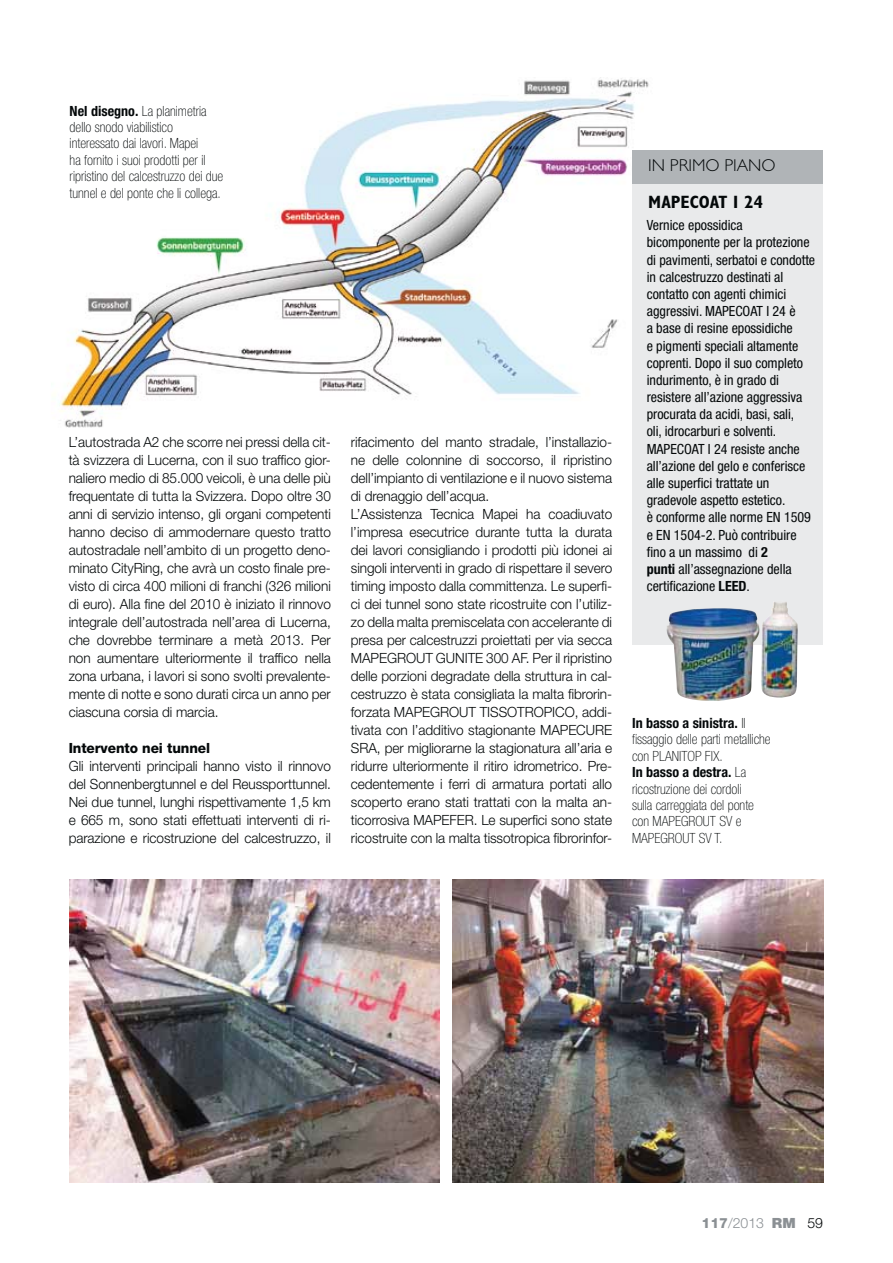
<style>
.page{position:relative;width:893px;height:1263px;background:#fff}
.page>*{position:absolute;margin:0;border:0;box-sizing:border-box;transform-origin:0 0}
.t1{font:700 condensed 17.85px "Gill Sans Std";color:#040809}
.t2{font:300 17.25px "Gill Sans Std";color:#040809}
.t3{font:300 14.1px/18px "Helvetica Neue LT Std";letter-spacing:-.005em;color:#040809;text-align:justify}
.t4{font:condensed 14.1px/17.2px "Helvetica Neue LT Std";letter-spacing:-.005em;color:#040809}
.t5{font:100 condensed 14.1px/16.4px "Helvetica Neue LT Std";color:#040809}
.t6{font:800 14.1px "Helvetica Neue LT Std";letter-spacing:-.005em;color:#040809}
.t7{font:300 14.1px "Helvetica Neue LT Std";color:#8b9094}
.s1{font-weight:700}
.s2{font-weight:800}
.s3{font-weight:900}
.s4{color:#040809}
</style>
<div class="page">
<img style="left:60px;top:77px;width:602px;height:360px">
<img style="left:70px;top:879px;width:370px;height:303px">
<img style="left:453px;top:879px;width:370px;height:303px">
<div style="left:633px;top:151px;width:190px;height:34px;background:#b0b4b7"></div>
<div style="left:633px;top:184px;width:190px;height:461px;background:#e9eaeb"></div>
<img style="left:666px;top:602px;width:132px;height:99px">
<p class="t5" style="left:70px;top:103px;width:155px"><span class="s1">Nel disegno.</span> La planimetria dello snodo viabilistico interessato dai lavori. Mapei<br>ha fornito i suoi prodotti per il ripristino del calcestruzzo dei due tunnel e del ponte che li collega.</p>
<p class="t3" style="left:69px;top:434px;width:264px">L’autostrada A2 che scorre nei pressi della cit&shy;tà svizzera di Lucerna, con il suo traffico gior&shy;naliero medio di 85.000 veicoli, è una delle più frequentate di tutta la Svizzera. Dopo oltre 30 anni di servizio intenso, gli organi competenti hanno deciso di ammodernare questo tratto autostradale nell’ambito di un progetto deno&shy;minato CityRing, che avrà un costo finale pre&shy;visto di circa 400 milioni di franchi (326 milioni di euro). Alla fine del 2010 è iniziato il rinnovo integrale dell’autostrada nell’area di Lucerna, che dovrebbe terminare a metà 2013. Per non aumentare ulteriormente il traffico nella zona urbana, i lavori si sono svolti prevalente&shy;mente di notte e sono durati circa un anno per ciascuna corsia di marcia.</p>
<p class="t6" style="left:69px;top:742px;width:143px">Intervento nei tunnel</p>
<p class="t3" style="left:69px;top:758px;width:264px">Gli interventi principali hanno visto il rinnovo del Sonnenbergtunnel e del Reussporttunnel.<br>Nei due tunnel, lunghi rispettivamente 1,5 km e 665 m, sono stati effettuati interventi di ri&shy;parazione e ricostruzione del calcestruzzo, il</p>
<p class="t3" style="left:351px;top:434px;width:263px;text-align:left">rifacimento del manto stradale, l’installazio&shy;ne delle colonnine di soccorso, il ripristino dell’impianto di ventilazione e il nuovo sistema di drenaggio dell’acqua.<br>L’Assistenza Tecnica Mapei ha coadiuvato l’impresa esecutrice durante tutta la durata dei lavori consigliando i prodotti più idonei ai singoli interventi in grado di rispettare il severo timing imposto dalla committenza. Le superfi&shy;ci dei tunnel sono state ricostruite con l’utiliz&shy;zo della malta premiscelata con accelerante di presa per calcestruzzi proiettati per via secca MAPEGROUT GUNITE 300 AF. Per il ripristino delle porzioni degradate della struttura in cal&shy;cestruzzo è stata consigliata la malta fibrorin&shy;forzata MAPEGROUT TISSOTROPICO, addi&shy;tivata con l’additivo stagionante MAPECURE SRA, per migliorarne la stagionatura all’aria e ridurre ulteriormente il ritiro idrometrico. Pre&shy;cedentemente i ferri di armatura portati allo scoperto erano stati trattati con la malta an&shy;ticorrosiva MAPEFER. Le superfici sono state ricostruite con la malta tissotropica fibrorinfor-</p>
<p class="t2" style="left:648px;top:155px;width:129px">IN PRIMO PIANO</p>
<p class="t1" style="left:648px;top:192px;width:116px">MAPECOAT I 24</p>
<p class="t4" style="left:647px;top:217px;width:170px">Vernice epossidica bicomponente per la protezione di pavimenti, serbatoi e condotte in calcestruzzo destinati al contatto con agenti chimici aggressivi. MAPECOAT I 24 è<br>a base di resine epossidiche<br>e pigmenti speciali altamente coprenti. Dopo il suo completo indurimento, è in grado di resistere all’azione aggressiva procurata da acidi, basi, sali,<br>oli, idrocarburi e solventi.<br>MAPECOAT I 24 resiste anche all’azione del gelo e conferisce alle superfici trattate un gradevole aspetto estetico.<br>è conforme alle norme EN 1509 e EN 1504-2. Può contribuire fino a un massimo di <span class="s1">2<br>punti</span> all’assegnazione della certificazione <span class="s1">LEED</span>.</p>
<p class="t5" style="left:632px;top:716px;width:140px"><span class="s1">In basso a sinistra.</span> Il fissaggio delle parti metalliche con PLANITOP FIX.<br><span class="s1">In basso a destra.</span> La ricostruzione dei cordoli<br>sulla carreggiata del ponte con MAPEGROUT SV e<br>MAPEGROUT SV T.</p>
<p class="t7" style="left:701px;top:1218px;width:123px"><span class="s2">117</span>/2013 <span class="s3">RM</span> <span class="s4">59</span></p>
</div>
